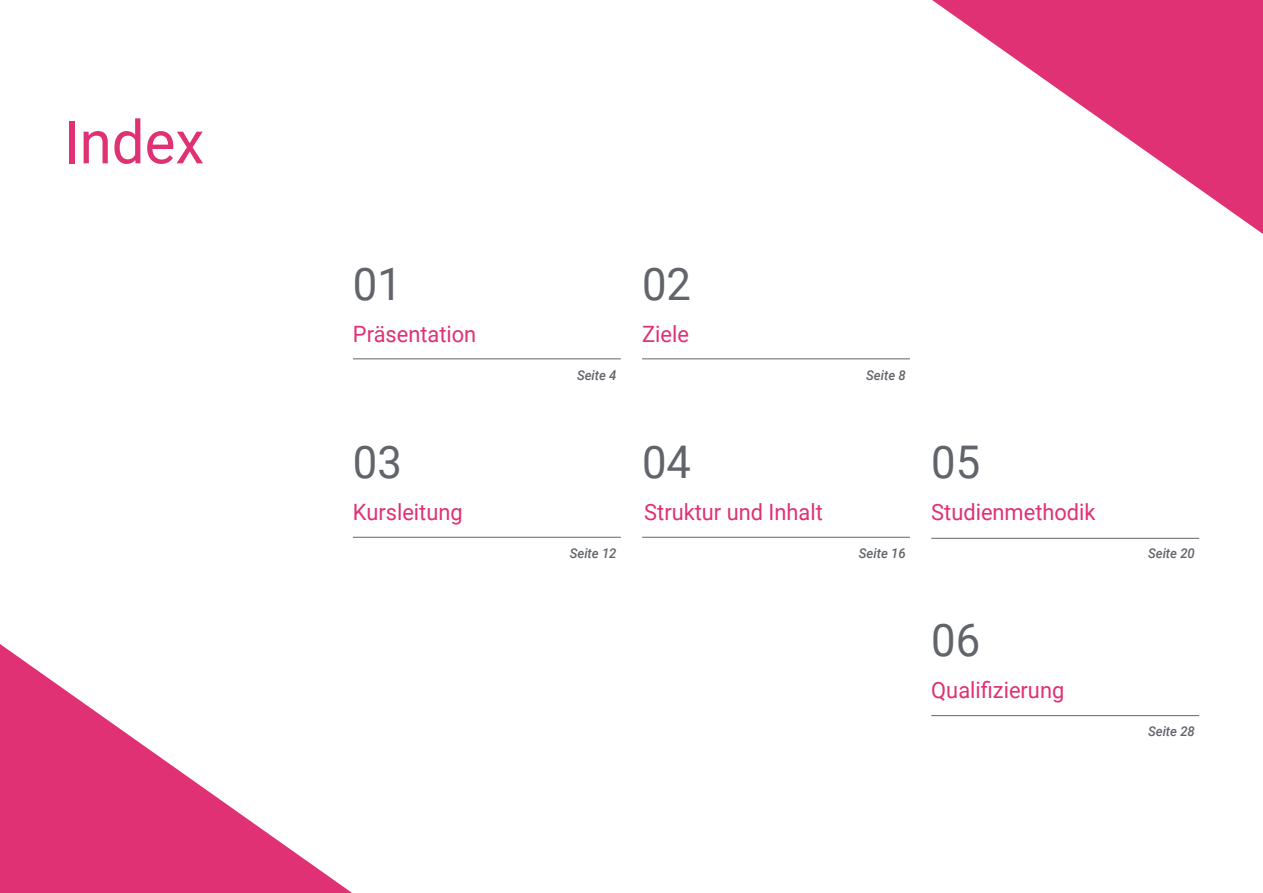
<style>
.page{position:relative;width:1263px;height:893px;background:#fff}
.page>*{position:absolute;margin:0;border:0;box-sizing:border-box;transform-origin:0 0}
.t1{font:60px "Roboto";color:#df3174}
.t2{font:45px "Roboto";color:#61646a}
.t3{font:22.5px "Roboto";color:#df3174}
.t4{font:italic 500 13.5px "Roboto";color:#61646a}
</style>
<div class="page">
<svg style="left:0;top:644px;width:352px;height:249px"></svg>
<svg style="left:932px;top:0;width:331px;height:234px"></svg>
<hr style="left:353px;top:358px;width:268px;height:1px;background:#61646a">
<hr style="left:931px;top:538px;width:268px;height:1px;background:#61646a">
<hr style="left:642px;top:358px;width:268px;height:1px;background:#61646a">
<hr style="left:931px;top:715px;width:268px;height:1px;background:#61646a">
<hr style="left:353px;top:537px;width:268px;height:1px;background:#61646a">
<hr style="left:642px;top:537px;width:268px;height:1px;background:#61646a">
<h1 class="t1" style="left:64px;top:100px;width:142px">Index</h1>
<h2 class="t2" style="left:353px;top:252px;width:51px">01</h2>
<h2 class="t2" style="left:642px;top:252px;width:51px">02</h2>
<p class="t3" style="left:353px;top:318px;width:125px">Präsentation</p>
<p class="t4" style="left:577px;top:366px;width:41px">Seite 4</p>
<p class="t3" style="left:642px;top:318px;width:48px">Ziele</p>
<h2 class="t2" style="left:353px;top:431px;width:51px">03</h2>
<h2 class="t2" style="left:642px;top:431px;width:51px">04</h2>
<p class="t3" style="left:353px;top:497px;width:111px">Kursleitung</p>
<p class="t3" style="left:644px;top:497px;width:180px">Struktur und Inhalt</p>
<p class="t4" style="left:866px;top:366px;width:41px">Seite 8</p>
<p class="t4" style="left:570px;top:544px;width:48px">Seite 12</p>
<p class="t4" style="left:859px;top:544px;width:48px">Seite 16</p>
<h2 class="t2" style="left:931px;top:431px;width:51px">05</h2>
<p class="t3" style="left:931px;top:497px;width:166px">Studienmethodik</p>
<h2 class="t2" style="left:931px;top:608px;width:51px">06</h2>
<p class="t3" style="left:931px;top:674px;width:134px">Qualifizierung</p>
<p class="t4" style="left:1148px;top:544px;width:48px">Seite 20</p>
<p class="t4" style="left:1148px;top:721px;width:48px">Seite 28</p>
</div>
